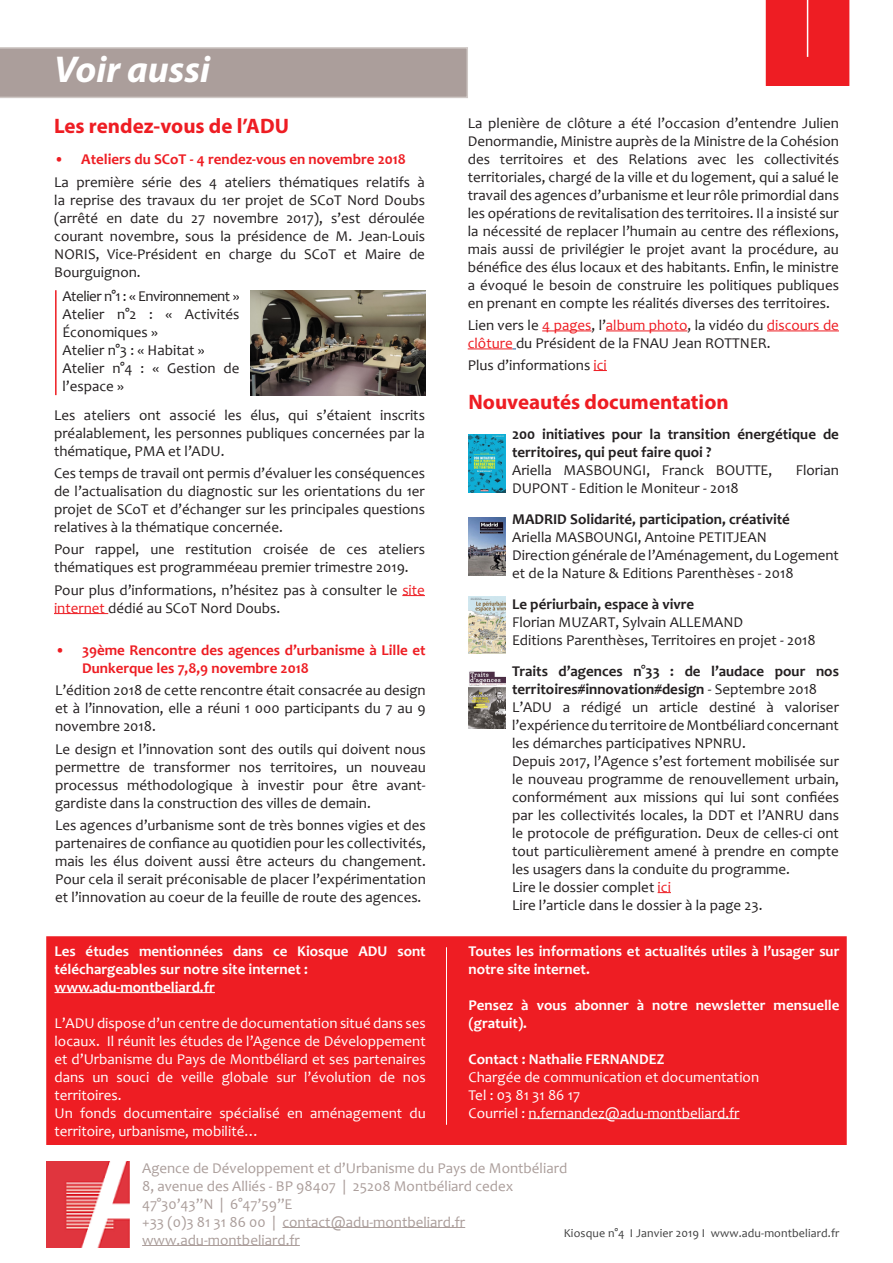
<style>
.page{position:relative;width:893px;height:1263px;background:#fff}
.page>*{position:absolute;margin:0;border:0;box-sizing:border-box;transform-origin:0 0}
.t1{font:italic 700 37.5px "Myriad Pro";color:#fff}
.t2{font:700 21px "Myriad Pro";color:#ee1d23}
.t3{font:15px/18px "Candara";color:#231f20;text-align:justify}
.t4{font:15px/18px "Candara";color:#fff;text-align:justify}
.t5{font:700 15px/18px "Candara";color:#fff}
.t6{font:700 15px/18px "Candara";color:#231f20}
.t7{font:15px "Candara";color:#ab9e9b}
.t8{font:700 15px/18px "Candara";color:#ee1d23}
.t9{font:15px "Candara";letter-spacing:-.03em;color:#231f20}
.Texte{font:12px "Candara";letter-spacing:.01em;color:#404040}
.s1{color:#ee1d23}
.s2{font-weight:400}
</style>
<div class="page">
<div style="left:46px;top:936px;width:801px;height:209px;background:#ee1d23;border:2px solid #ee1d23"></div>
<hr style="left:55px;top:992px;width:160px;height:1px;background:#fff">
<svg style="left:0;top:47px;width:468px;height:51px;background:#ada09d"></svg>
<hr style="left:528px;top:1118px;width:211px;height:1px;background:#fff">
<hr style="left:282px;top:1227px;width:183px;height:1px;background:#ab9e9b">
<hr style="left:142px;top:1245px;width:158px;height:1px;background:#ab9e9b">
<img style="left:46px;top:1161px;width:84px;height:86px">
<div style="left:766px;top:0;width:83px;height:86px;background:#ee1d23"></div>
<hr style="left:807px;top:0;width:1px;height:57px;background:#fff">
<hr style="left:446px;top:947px;width:1px;height:178px;background:#fff">
<svg style="left:658px;top:892px;width:13px;height:1px"></svg>
<hr style="left:55px;top:290px;width:2px;height:105px;background:#ee1d23">
<hr style="left:542px;top:331px;width:49px;height:1px;background:#ee1d23">
<hr style="left:606px;top:331px;width:81px;height:1px;background:#ee1d23">
<hr style="left:767px;top:331px;width:72px;height:1px;background:#ee1d23">
<hr style="left:468px;top:349px;width:45px;height:1px;background:#ee1d23">
<svg style="left:594px;top:370px;width:13px;height:1px"></svg>
<img style="left:469px;top:671px;width:37px;height:57px">
<img style="left:469px;top:435px;width:37px;height:57px">
<img style="left:469px;top:518px;width:37px;height:57px">
<img style="left:469px;top:596px;width:37px;height:58px">
<img style="left:251px;top:290px;width:175px;height:105px">
<svg style="left:402px;top:595px;width:23px;height:1px"></svg>
<hr style="left:54px;top:613px;width:54px;height:1px;background:#ee1d23">
<p class="t1" style="left:54px;top:45px;width:158px">Voir aussi</p>
<p class="t2" style="left:54px;top:112px;width:237px">Les rendez-vous de l’ADU</p>
<p class="t8" style="left:54px;top:150px;width:353px">• Ateliers du SCoT - 4 rendez-vous en novembre 2018</p>
<p class="t3" style="left:54px;top:173px;width:372px">La première série des 4 ateliers thématiques relatifs à la reprise des travaux du 1er projet de SCoT Nord Doubs (arrêté en date du 27 novembre 2017), s’est déroulée courant novembre, sous la présidence de M. Jean-Louis NORIS, Vice-Président en charge du SCoT et Maire de Bourguignon.</p>
<p class="t9" style="left:63px;top:287px;width:178px">Atelier n°1 : « Environnement »</p>
<p class="t3" style="left:63px;top:305px;width:178px">Atelier n°2 : « Activités<br>Économiques »</p>
<p class="t3" style="left:63px;top:341px;width:144px">Atelier n°3 : « Habitat »</p>
<p class="t3" style="left:63px;top:359px;width:178px">Atelier n°4 : « Gestion de l’espace »</p>
<p class="t3" style="left:54px;top:406px;width:372px">Les ateliers ont associé les élus, qui s’étaient inscrits préalablement, les personnes publiques concernées par la thématique, PMA et l’ADU.</p>
<p class="t3" style="left:54px;top:464px;width:372px">Ces temps de travail ont permis d’évaluer les conséquences de l’actualisation du diagnostic sur les orientations du 1er projet de SCoT et d’échanger sur les principales questions relatives à la thématique concernée.</p>
<p class="t3" style="left:54px;top:540px;width:372px">Pour rappel, une restitution croisée de ces ateliers thématiques est programméeau premier trimestre 2019.</p>
<p class="t3" style="left:54px;top:581px;width:372px">Pour plus d’informations, n’hésitez pas à consulter le <span class="s1">site internet</span> dédié au SCoT Nord Doubs.</p>
<p class="t8" style="left:82px;top:641px;width:345px;text-indent:-27px">• 39ème Rencontre des agences d’urbanisme à Lille et<br>Dunkerque les 7,8,9 novembre 2018</p>
<p class="t3" style="left:55px;top:681px;width:372px">L’édition 2018 de cette rencontre était consacrée au design et à l’innovation, elle a réuni 1 000 participants du 7 au 9 novembre 2018.</p>
<p class="t3" style="left:55px;top:740px;width:372px">Le design et l’innovation sont des outils qui doivent nous permettre de transformer nos territoires, un nouveau processus méthodologique à investir pour être avant&shy;gardiste dans la construction des villes de demain.</p>
<p class="t3" style="left:55px;top:816px;width:372px">Les agences d’urbanisme sont de très bonnes vigies et des partenaires de confiance au quotidien pour les collectivités, mais les élus doivent aussi être acteurs du changement.<br>Pour cela il serait préconisable de placer l’expérimentation et l’innovation au coeur de la feuille de route des agences.</p>
<p class="t5" style="left:55px;top:941px;width:373px">Les études mentionnées dans ce Kiosque ADU sont téléchargeables sur notre site internet :</p>
<p class="t5" style="left:55px;top:977px;width:162px">www.adu-montbeliard.fr</p>
<p class="t4" style="left:55px;top:1014px;width:373px">L’ADU dispose d’un centre de documentation situé dans ses locaux. Il réunit les études de l’Agence de Développement et d’Urbanisme du Pays de Montbéliard et ses partenaires dans un souci de veille globale sur l’évolution de nos territoires.</p>
<p class="t4" style="left:55px;top:1104px;width:373px">Un fonds documentaire spécialisé en aménagement du territoire, urbanisme, mobilité…</p>
<p class="t3" style="left:468px;top:114px;width:373px">La plenière de clôture a été l’occasion d’entendre Julien Denormandie, Ministre auprès de la Ministre de la Cohésion des territoires et des Relations avec les collectivités territoriales, chargé de la ville et du logement, qui a salué le travail des agences d’urbanisme et leur rôle primordial dans les opérations de revitalisation des territoires. Il a insisté sur la nécessité de replacer l’humain au centre des réflexions, mais aussi de privilégier le projet avant la procédure, au bénéfice des élus locaux et des habitants. Enfin, le ministre a évoqué le besoin de construire les politiques publiques en prenant en compte les réalités diverses des territoires.</p>
<p class="t3" style="left:468px;top:316px;width:373px">Lien vers le <span class="s1">4 pages</span>, l’<span class="s1">album photo</span>, la vidéo du <span class="s1">discours de clôture</span> du Président de la FNAU Jean ROTTNER.</p>
<p class="t3" style="left:468px;top:355px;width:141px">Plus d’informations <span class="s1">ici</span></p>
<p class="t2" style="left:468px;top:388px;width:262px">Nouveautés documentation</p>
<p class="t6" style="left:512px;top:425px;width:328px">200 initiatives pour la transition énergétique de territoires, qui peut faire quoi ?</p>
<p class="t3" style="left:512px;top:461px;width:262px">Ariella MASBOUNGI, Franck BOUTTE,</p>
<p class="t3" style="left:796px;top:461px;width:45px">Florian</p>
<p class="t3" style="left:512px;top:479px;width:228px">DUPONT - Edition le Moniteur - 2018</p>
<p class="t6" style="left:512px;top:510px;width:279px">MADRID Solidarité, participation, créativité</p>
<p class="t3" style="left:512px;top:528px;width:256px">Ariella MASBOUNGI, Antoine PETITJEAN</p>
<p class="t3" style="left:512px;top:546px;width:328px">Direction générale de l’Aménagement, du Logement et de la Nature &amp; Editions Parenthèses - 2018</p>
<p class="t6" style="left:512px;top:595px;width:184px">Le périurbain, espace à vivre</p>
<p class="t3" style="left:512px;top:613px;width:233px">Florian MUZART, Sylvain ALLEMAND</p>
<p class="t3" style="left:512px;top:631px;width:305px">Editions Parenthèses, Territoires en projet - 2018</p>
<p class="t6" style="left:512px;top:661px;width:328px">Traits d’agences n°33 : de l’audace pour nos territoires#innovation#design <span class="s2">- Septembre 2018</span></p>
<p class="t3" style="left:512px;top:698px;width:328px">L’ADU a rédigé un article destiné à valoriser l’expérience du territoire de Montbéliard concernant les démarches participatives NPNRU.</p>
<p class="t3" style="left:512px;top:752px;width:328px">Depuis 2017, l’Agence s’est fortement mobilisée sur le nouveau programme de renouvellement urbain, conformément aux missions qui lui sont confiées par les collectivités locales, la DDT et l’ANRU dans le protocole de préfiguration. Deux de celles-ci ont tout particulièrement amené à prendre en compte les usagers dans la conduite du programme.</p>
<p class="t3" style="left:512px;top:878px;width:160px">Lire le dossier complet <span class="s1">ici</span></p>
<p class="t3" style="left:512px;top:896px;width:252px">Lire l’article dans le dossier à la page 23.</p>
<p class="t5" style="left:469px;top:941px;width:372px">Toutes les informations et actualités utiles à l’usager sur notre site internet.</p>
<p class="t5" style="left:469px;top:995px;width:372px">Pensez à vous abonner à notre newsletter mensuelle (gratuit).</p>
<p class="t5" style="left:469px;top:1049px;width:197px">Contact : Nathalie FERNANDEZ</p>
<p class="t4" style="left:469px;top:1068px;width:292px">Chargée de communication et documentation</p>
<p class="t4" style="left:469px;top:1086px;width:113px">Tel : 03 81 31 86 17</p>
<p class="t4" style="left:469px;top:1104px;width:272px">Courriel : n.fernandez@adu-montbeliard.fr</p>
<p class="t7" style="left:142px;top:1158px;width:427px">Agence de Développement et d’Urbanisme du Pays de Montbéliard</p>
<p class="t7" style="left:142px;top:1176px;width:373px">8, avenue des Alliés - BP 98407 | 25208 Montbéliard cedex</p>
<p class="t7" style="left:142px;top:1194px;width:152px">47°30’43’’N | 6°47’59’’E</p>
<p class="t7" style="left:142px;top:1212px;width:325px">+33 (0)3 81 31 86 00 | contact@adu-montbeliard.fr</p>
<p class="t7" style="left:142px;top:1230px;width:159px">www.adu-montbeliard.fr</p>
<p class="Texte" style="left:564px;top:1226px;width:277px">Kiosque n°4 I Janvier 2019 I www.adu-montbeliard.fr</p>
</div>
